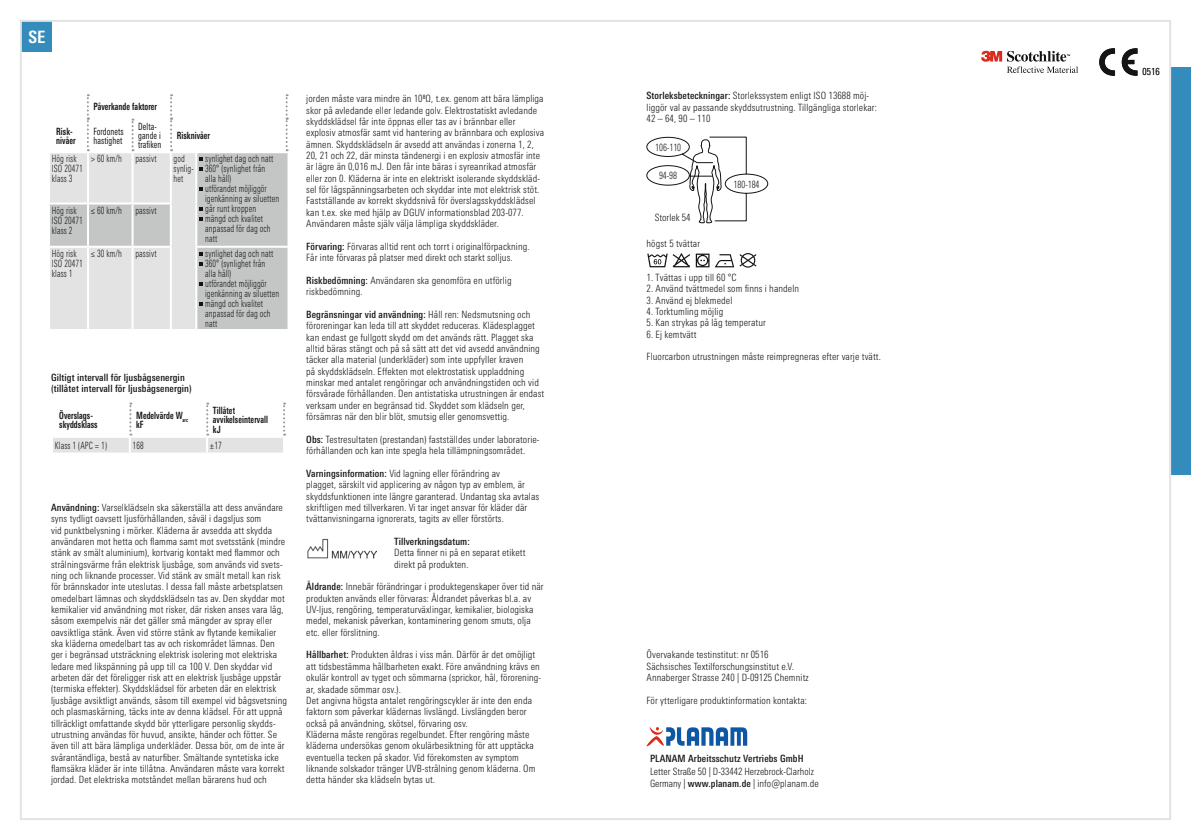
<style>
.page{position:relative;width:1191px;height:840px;background:#fff}
.page>*{position:absolute;margin:0;border:0;box-sizing:border-box;transform-origin:0 0}
.t1{font:700 condensed 17px "Univers Next Pro";color:#fff}
.t2{font:300 condensed 10px/11.4px "Univers Next Pro";letter-spacing:.01em;color:#131413}
.t3{font:300 condensed 10px/10px "Univers Next Pro";letter-spacing:.01em;color:#131413;scale:.82 1}
.t4{font:500 condensed 10px/11px "Univers Next Pro";letter-spacing:.01em;color:#131413}
.t5{font:700 condensed 10px/9.2px "Univers Next Pro";letter-spacing:.01em;color:#131413;scale:.82 1}
.t6{font:condensed 10px/9.2px "Univers Next Pro";letter-spacing:.01em;color:#131413;scale:.82 1}
.t7{font:300 condensed 10px "Univers Next Pro";letter-spacing:.01em;color:#131413;scale:.9 1}
.t8{font:300 condensed 9.6px "Univers Next Pro";color:#131413}
.s1{font-weight:500}
</style>
<div class="page">
<img style="left:307px;top:538px;width:22px;height:21px">
<img style="left:331px;top:550px;width:46px;height:9px">
<div style="left:203px;top:153px;width:84px;height:176px;background:#c4c5c5"></div>
<hr style="left:195px;top:245px;width:94px;height:2px;background:#fff">
<svg style="left:49px;top:94px;width:154px;height:236px"></svg>
<svg style="left:286px;top:94px;width:2px;height:57px"></svg>
<div style="left:22px;top:22px;width:30px;height:30px;background:#338cbb"></div>
<svg style="left:646px;top:726px;width:101px;height:20px"></svg>
<svg style="left:1099px;top:49px;width:38px;height:26px"></svg>
<svg style="left:647px;top:253px;width:43px;height:14px"></svg>
<svg style="left:696px;top:253px;width:60px;height:14px"></svg>
<svg style="left:53px;top:402px;width:232px;height:51px"></svg>
<svg style="left:646px;top:136px;width:122px;height:87px"></svg>
<div style="left:1171px;top:67px;width:20px;height:407px;background:#338cbb"></div>
<svg style="left:981px;top:51px;width:97px;height:22px"></svg>
<h1 class="t1" style="left:29px;top:27px;width:18px">SE</h1>
<p class="t5" style="left:93px;top:102px;width:79px">Påverkande faktorer</p>
<p class="t5" style="left:56px;top:126px;width:25px">Risk&shy;nivåer</p>
<p class="t6" style="left:93px;top:126px;width:38px">Fordonets hastighet</p>
<p class="t6" style="left:138px;top:122px;width:30px">Delta&shy;gande i trafiken</p>
<p class="t5" style="left:177px;top:131px;width:42px">Risknivåer</p>
<p class="t3" style="left:52px;top:154px;width:39px">Hög risk<br>ISO 20471 klass 3</p>
<p class="t3" style="left:91px;top:154px;width:40px">&gt; 60 km/h</p>
<p class="t3" style="left:135px;top:154px;width:27px">passivt</p>
<p class="t3" style="left:174px;top:154px;width:26px">god synlig&shy;het</p>
<p class="t3" style="left:205px;top:154px;width:92px">synlighet dag och natt<br>360° (synlighet från<br>alla håll)<br>utförandet möjliggör igenkänning av siluetten går runt kroppen mängd och kvalitet anpassad för dag och natt</p>
<p class="t3" style="left:52px;top:205px;width:39px">Hög risk<br>ISO 20471 klass 2</p>
<p class="t3" style="left:91px;top:205px;width:40px">≤ 60 km/h</p>
<p class="t3" style="left:135px;top:205px;width:27px">passivt</p>
<p class="t3" style="left:52px;top:248px;width:39px">Hög risk<br>ISO 20471 klass 1</p>
<p class="t3" style="left:91px;top:248px;width:40px">≤ 30 km/h</p>
<p class="t3" style="left:135px;top:248px;width:27px">passivt</p>
<p class="t3" style="left:205px;top:248px;width:92px">synlighet dag och natt<br>360° (synlighet från<br>alla håll)<br>utförandet möjliggör igenkänning av siluetten mängd och kvalitet anpassad för dag och natt</p>
<p class="t4" style="left:51px;top:372px;width:142px">Giltigt intervall för ljusbågsenergin (tillåtet intervall för ljusbågsenergin)</p>
<p class="t5" style="left:59px;top:410px;width:48px">Överslags&shy;skyddsklass</p>
<p class="t5" style="left:136px;top:410px;width:65px">Medelvärde W<sub>arc </sub>kF</p>
<p class="t5" style="left:213px;top:405px;width:69px">Tillåtet avvikelseintervall kJ</p>
<p class="t3" style="left:55px;top:440px;width:65px">Klass 1 (APC = 1)</p>
<p class="t3" style="left:133px;top:440px;width:15px">168</p>
<p class="t3" style="left:210px;top:440px;width:16px">±17</p>
<p class="t2" style="left:51px;top:501px;width:237px"><span class="s1">Användning:</span> Varselklädseln ska säkerställa att dess användare syns tydligt oavsett ljusförhållanden, såväl i dagsljus som<br>vid punktbelysning i mörker. Kläderna är avsedda att skydda användaren mot hetta och flamma samt mot svetsstänk (mindre stänk av smält aluminium), kortvarig kontakt med flammor och strålningsvärme från elektrisk ljusbåge, som används vid svets&shy;ning och liknande processer. Vid stänk av smält metall kan risk för brännskador inte uteslutas. I dessa fall måste arbetsplatsen omedelbart lämnas och skyddsklädseln tas av. Den skyddar mot kemikalier vid användning mot risker, där risken anses vara låg, såsom exempelvis när det gäller små mängder av spray eller oavsiktliga stänk. Även vid större stänk av flytande kemikalier ska kläderna omedelbart tas av och riskområdet lämnas. Den ger i begränsad utsträckning elektrisk isolering mot elektriska ledare med likspänning på upp till ca 100 V. Den skyddar vid arbeten där det föreligger risk att en elektrisk ljusbåge uppstår (termiska effekter). Skyddsklädsel för arbeten där en elektrisk ljusbåge avsiktligt används, såsom till exempel vid bågsvetsning och plasmaskärning, täcks inte av denna klädsel. För att uppnå tillräckligt omfattande skydd bör ytterligare personlig skydds&shy;utrustning användas för huvud, ansikte, händer och fötter. Se även till att bära lämpliga underkläder. Dessa bör, om de inte är svårantändliga, bestå av naturfiber. Smältande syntetiska icke flamsäkra kläder är inte tillåtna. Användaren måste vara korrekt jordad. Det elektriska motståndet mellan bärarens hud och</p>
<p class="t2" style="left:306px;top:93px;width:239px">jorden måste vara mindre än 108Ω, t.ex. genom att bära lämpliga skor på avledande eller ledande golv. Elektrostatiskt avledande skyddsklädsel får inte öppnas eller tas av i brännbar eller explosiv atmosfär samt vid hantering av brännbara och explosiva ämnen. Skyddsklädseln är avsedd att användas i zonerna 1, 2, 20, 21 och 22, där minsta tändenergi i en explosiv atmosfär inte är lägre än 0,016 mJ. Den får inte bäras i syreanrikad atmosfär eller zon 0. Kläderna är inte en elektriskt isolerande skyddskläd&shy;sel för lågspänningsarbeten och skyddar inte mot elektrisk stöt.<br>Fastställande av korrekt skyddsnivå för överslagsskyddsklädsel kan t.ex. ske med hjälp av DGUV informationsblad 203-077.<br>Användaren måste själv välja lämpliga skyddskläder.</p>
<p class="t2" style="left:306px;top:240px;width:225px"><span class="s1">Förvaring:</span> Förvaras alltid rent och torrt i originalförpackning.<br>Får inte förvaras på platser med direkt och starkt solljus.</p>
<p class="t2" style="left:306px;top:274px;width:207px"><span class="s1">Riskbedömning:</span> Användaren ska genomföra en utförlig riskbedömning.</p>
<p class="t2" style="left:306px;top:308px;width:239px"><span class="s1">Begränsningar vid användning:</span> Håll ren: Nedsmutsning och föroreningar kan leda till att skyddet reduceras. Klädesplagget kan endast ge fullgott skydd om det används rätt. Plagget ska alltid bäras stängt och på så sätt att det vid avsedd användning täcker alla material (underkläder) som inte uppfyller kraven<br>på skyddsklädseln. Effekten mot elektrostatisk uppladdning minskar med antalet rengöringar och användningstiden och vid försvårade förhållanden. Den antistatiska utrustningen är endast verksam under en begränsad tid. Skyddet som klädseln ger, försämras när den blir blöt, smutsig eller genomsvettig.</p>
<p class="t2" style="left:306px;top:433px;width:235px"><span class="s1">Obs:</span> Testresultaten (prestandan) fastställdes under laboratorie&shy;förhållanden och kan inte spegla hela tillämpningsområdet.</p>
<p class="t2" style="left:306px;top:467px;width:234px"><span class="s1">Varningsinformation:</span> Vid lagning eller förändring av<br>plagget, särskilt vid applicering av någon typ av emblem, är skyddsfunktionen inte längre garanterad. Undantag ska avtalas skriftligen med tillverkaren. Vi tar inget ansvar för kläder där tvättanvisningarna ignorerats, tagits av eller förstörts.</p>
<p class="t4" style="left:394px;top:535px;width:77px">Tillverkningsdatum:</p>
<p class="t2" style="left:394px;top:546px;width:133px">Detta finner ni på en separat etikett direkt på produkten.</p>
<p class="t2" style="left:306px;top:580px;width:239px"><span class="s1">Åldrande:</span> Innebär förändringar i produktegenskaper över tid när produkten används eller förvaras: Åldrandet påverkas bl.a. av UV-ljus, rengöring, temperaturväxlingar, kemikalier, biologiska medel, mekanisk påverkan, kontaminering genom smuts, olja etc. eller förslitning.</p>
<p class="t2" style="left:306px;top:648px;width:236px"><span class="s1">Hållbarhet:</span> Produkten åldras i viss mån. Därför är det omöjligt att tidsbestämma hållbarheten exakt. Före användning krävs en okulär kontroll av tyget och sömmarna (sprickor, hål, förorening&shy;ar, skadade sömmar osv.).<br>Det angivna högsta antalet rengöringscykler är inte den enda faktorn som påverkar klädernas livslängd. Livslängden beror också på användning, skötsel, förvaring osv.<br>Kläderna måste rengöras regelbundet. Efter rengöring måste kläderna undersökas genom okulärbesiktning för att upptäcka eventuella tecken på skador. Vid förekomsten av symptom liknande solskador tränger UVB-strålning genom kläderna. Om detta händer ska klädseln bytas ut.</p>
<p class="t2" style="left:646px;top:90px;width:232px"><span class="s1">Storleksbeteckningar:</span> Storlekssystem enligt ISO 13688 möj&shy;liggör val av passande skyddsutrustning. Tillgängliga storlekar:<br>42 – 64, 90 – 110</p>
<p class="t7" style="left:655px;top:142px;width:30px">106-110</p>
<p class="t7" style="left:659px;top:169px;width:22px">94-98</p>
<p class="t2" style="left:654px;top:212px;width:37px">Storlek 54</p>
<p class="t7" style="left:733px;top:179px;width:30px">180-184</p>
<p class="t2" style="left:646px;top:237px;width:55px">högst 5 tvättar</p>
<p class="t2" style="left:646px;top:271px;width:92px">1. Tvättas i upp till 60 °C</p>
<p class="t2" style="left:646px;top:283px;width:154px">2. Använd tvättmedel som finns i handeln</p>
<p class="t2" style="left:646px;top:294px;width:87px">3. Använd ej blekmedel</p>
<p class="t2" style="left:646px;top:305px;width:78px">4. Torktumling möjlig</p>
<p class="t2" style="left:646px;top:317px;width:121px">5. Kan strykas på låg temperatur</p>
<p class="t2" style="left:646px;top:328px;width:51px">6. Ej kemtvätt</p>
<p class="t2" style="left:646px;top:351px;width:236px">Fluorcarbon utrustningen måste reimpregneras efter varje tvätt.</p>
<p class="t2" style="left:646px;top:648px;width:164px">Övervakande testinstitut: nr 0516<br>Sächsisches Textilforschungsinstitut e.V.<br>Annaberger Strasse 240 | D-09125 Chemnitz</p>
<p class="t2" style="left:646px;top:694px;width:162px">För ytterligare produktinformation kontakta:</p>
<p class="t4" style="left:650px;top:752px;width:155px">PLANAM Arbeitsschutz Vertriebs GmbH</p>
<p class="t2" style="left:650px;top:764px;width:170px;line-height:12.4px">Letter Straße 50 | D-33442 Herzebrock-Clarholz<br>Germany | <span class="s1">www.planam.de</span> | info@planam.de</p>
<p class="t8" style="left:1142px;top:66px;width:19px">0516</p>
</div>
